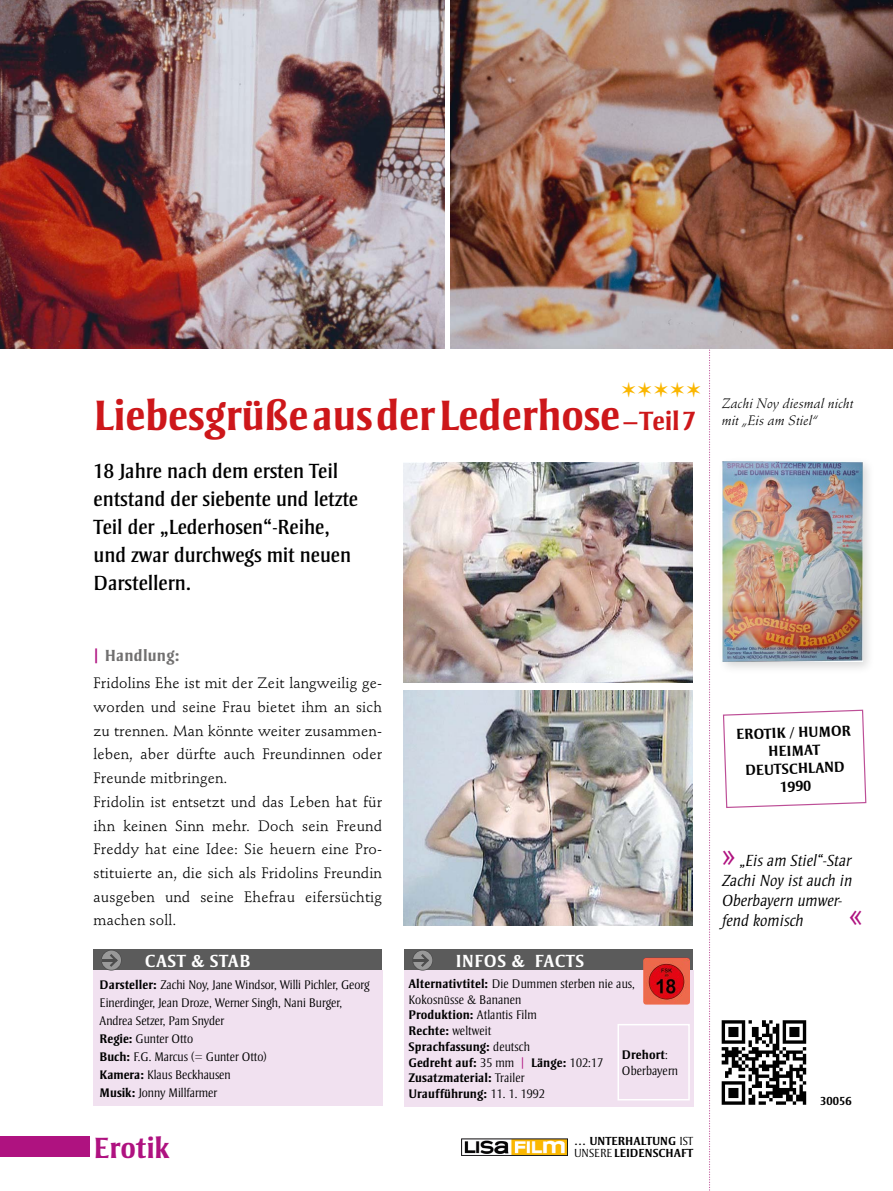
<style>
.page{position:relative;width:893px;height:1191px;background:#fff}
.page>*{position:absolute;margin:0;border:0;box-sizing:border-box;transform-origin:0 0}
.t1{font:700 43.5px "Strayhorn";color:#cd171a}
.t2{font:700 33px "Strayhorn";color:#af1280}
.t3{font:700 30px "Strayhorn";color:#af1280}
.t4{font:21px/28.2px "Strayhorn";color:#000}
.t5{font:21px "Zapf Dingbats";color:#fab600}
.t6{font:700 18px "Strayhorn";letter-spacing:.03em;color:#fff}
.t7{font:italic 300 16.5px/20.2px "Strayhorn";letter-spacing:.01em;color:#000}
.t8{font:700 16.5px "Strayhorn";letter-spacing:.02em;color:#706f6f}
.t9{font:15px/23.7px "Stempel Schneidler";letter-spacing:.01em;color:#000}
.t10{font:700 15px/18px "Strayhorn";color:#000;text-align:center}
.t11{font:italic 13.5px/16.5px "Stempel Schneidler";letter-spacing:.01em;color:#000}
.t12{font:300 12.75px/15.8px "Strayhorn";color:#000}
.t13{font:700 12px/12px "Strayhorn";color:#000}
.s1{font-size:27px}
.s2{font-family:"Rotis Semi Sans";font-weight:800;color:#af1280}
.s3{font-weight:700}
.s4{font-family:"Rotis Semi Sans";font-weight:400;color:#af1280}
.s5{font-weight:400}
.s6{font-weight:300}
.s7{font-weight:700;font-style:normal;font-size:33px;color:#af1280}
</style>
<div class="page">
<svg style="left:709px;top:348px;width:1px;height:843px"></svg>
<img style="left:461px;top:1138px;width:106px;height:17px">
<div style="left:0;top:1136px;width:89px;height:21px;background:#af1280"></div>
<div style="left:717px;top:456px;width:158px;height:218px;background:#000;opacity:.15"></div>
<img style="left:722px;top:461px;width:140px;height:200px">
<img style="left:722px;top:1020px;width:85px;height:84px">
<div style="left:93px;top:949px;width:289px;height:21px;background:#5b5b5b"></div>
<div style="left:93px;top:970px;width:290px;height:135px;background:#f1e1f0"></div>
<svg style="left:101px;top:949px;width:21px;height:21px"></svg>
<div style="left:102px;top:950px;width:19px;height:19px;background:#999;border-radius:50%"></div>
<svg style="left:102px;top:954px;width:16px;height:13px"></svg>
<div style="left:404px;top:949px;width:289px;height:22px;background:#5b5b5b"></div>
<div style="left:404px;top:970px;width:289px;height:136px;background:#f1e1f0"></div>
<div style="left:617px;top:1024px;width:73px;height:76px;border:2px solid #fff"></div>
<svg style="left:412px;top:950px;width:21px;height:20px"></svg>
<div style="left:413px;top:950px;width:19px;height:19px;background:#999;border-radius:50%"></div>
<svg style="left:413px;top:954px;width:16px;height:13px"></svg>
<img style="left:643px;top:957px;width:47px;height:47px">
<svg style="left:722px;top:709px;width:145px;height:99px"></svg>
<img style="left:0;top:0;width:444px;height:348px">
<img style="left:450px;top:0;width:443px;height:348px">
<img style="left:403px;top:691px;width:289px;height:234px">
<img style="left:403px;top:462px;width:289px;height:220px">
<h3 class="t5" style="left:621px;top:380px;width:81px">✶✶✶✶✶</h3>
<h1 class="t1" style="left:94px;top:390px;width:604px">Liebesgrüße aus der Lederhose <span class="s1">– Teil 7</span></h1>
<h3 class="t4" style="left:94px;top:457px;width:266px">18 Jahre nach dem ersten Teil entstand der siebente und letzte<br>Teil der „Lederhosen“-Reihe, und zwar durchwegs mit neuen<br>Darstellern.</h3>
<p class="t11" style="left:722px;top:396px;width:133px">Zachi Noy diesmal nicht mit „Eis am Stiel“</p>
<p class="t8" style="left:94px;top:645px;width:88px"><span class="s2">|</span> Handlung:</p>
<p class="t9" style="left:94px;top:671px;width:290px">Fridolins Ehe ist mit der Zeit langweilig ge&shy;worden und seine Frau bietet ihm an sich zu trennen. Man könnte weiter zusammen&shy;leben, aber dürfte auch Freundinnen oder Freunde mitbringen.<br>Fridolin ist entsetzt und das Leben hat für ihn keinen Sinn mehr. Doch sein Freund Freddy hat eine Idee: Sie heuern eine Pro&shy;stituierte an, die sich als Fridolins Freundin ausgeben und seine Ehefrau eifersüchtig machen soll.</p>
<h3 class="t6" style="left:145px;top:950px;width:107px">CAST &amp; STAB</h3>
<p class="t12" style="left:100px;top:976px;width:272px;line-height:18px"><span class="s3">Darsteller:</span> Zachi Noy, Jane Windsor, Willi Pichler, Georg Einerdinger, Jean Droze, Werner Singh, Nani Burger, Andrea Setzer, Pam Snyder<br><span class="s3">Regie:</span> Gunter Otto<br><span class="s3">Buch:</span> F.G. Marcus (= Gunter Otto)<br><span class="s3">Kamera:</span> Klaus Beckhausen<br><span class="s3">Musik:</span> Jonny Millfarmer</p>
<h3 class="t6" style="left:456px;top:950px;width:130px">INFOS &amp; FACTS</h3>
<p class="t12" style="left:408px;top:976px;width:228px"><span class="s3">Alternativtitel:</span> Die Dummen sterben nie aus,<br>Kokosnüsse &amp; Bananen<br><span class="s3">Produktion:</span> Atlantis Film<br><span class="s3">Rechte:</span> weltweit<br><span class="s3">Sprachfassung:</span> deutsch<br><span class="s3">Gedreht auf:</span> 35 mm <span class="s4">|</span> <span class="s3">Länge:</span> 102:17<br><span class="s3">Zusatzmaterial:</span> Trailer<br><span class="s3">Uraufführung:</span> 11. 1. 1992</p>
<p class="t12" style="left:622px;top:1047px;width:58px"><span class="s3">Drehort</span>:<br>Oberbayern</p>
<h3 class="t3" style="left:94px;top:1130px;width:78px">Erotik</h3>
<p class="t13" style="left:574px;top:1135px;width:121px"><span class="s5">…</span> UNTERHALTUNG <span class="s6">IST<br>UNSERE</span> LEIDENSCHAFT</p>
<p class="t10" style="left:736px;top:725px;width:116px;rotate:-2deg">EROTIK / HUMOR<br>HEIMAT<br>DEUTSCHLAND<br>1990</p>
<p class="t7" style="left:722px;top:850px;width:132px"><span class="s7">»</span> „Eis am Stiel“-Star<br>Zachi Noy ist auch in<br>Oberbayern umwer&shy;fend komisch</p>
<h2 class="t2" style="left:849px;top:896px;width:15px">«</h2>
<p class="t13" style="left:820px;top:1095px;width:33px">30056</p>
</div>
